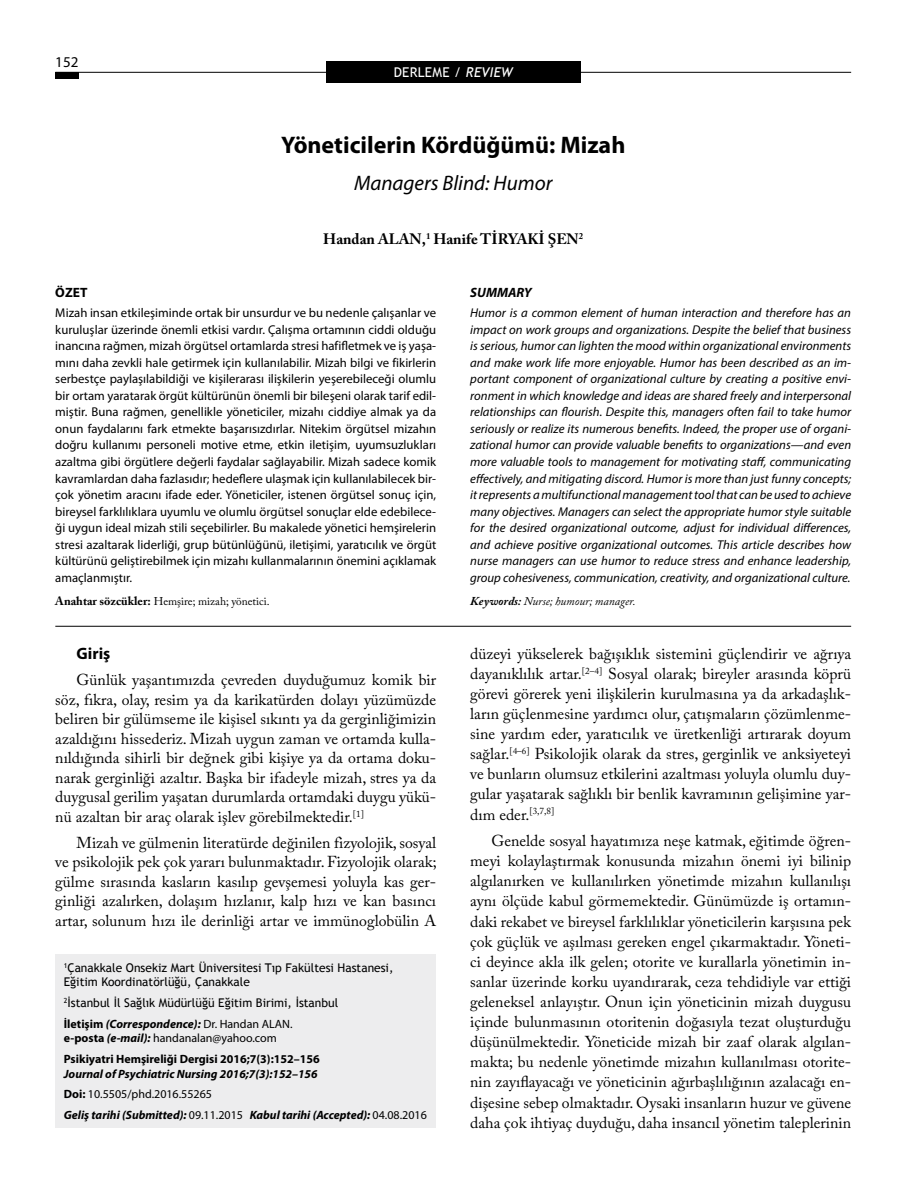
<style>
.page{position:relative;width:915px;height:1183px;background:#fff}
.page>*{position:absolute;margin:0;border:0;box-sizing:border-box;transform-origin:0 0}
.t1{font:700 24px "Myriad Pro";color:#000}
.t2{font:italic 21px "Myriad Pro";color:#000}
.t3{font:700 16.5px "Myriad Pro";color:#000}
.t4{font:15.75px/20.1px "Adobe Caslon Pro";color:#000;text-align:justify}
.t5{font:700 15px "Adobe Caslon Pro";color:#000}
.t6{font:15px "Myriad Pro";color:#000}
.t7{font:13.5px "Trebuchet MS";letter-spacing:.02em;color:#fff}
.t8{font:italic 700 13.5px "Myriad Pro";color:#000}
.t9{font:700 13.5px "Myriad Pro";color:#000}
.t10{font:italic 12.75px/16.5px "Myriad Pro";color:#000;text-align:justify}
.t11{font:12.75px/16.5px "Myriad Pro";color:#000;text-align:justify}
.t12{font:italic 700 12px/20.9px "Myriad Pro";color:#000}
.t13{font:12px/14.4px "Trebuchet MS";color:#000}
.t14{font:12px/14.4px "Myriad Pro";color:#000}
.t15{font:700 12px "Myriad Pro";color:#000}
.t16{font:italic 11.7px "Adobe Caslon Pro";color:#000}
.t17{font:11.25px "Adobe Caslon Pro";color:#000}
.s1{font-style:italic}
.s2{font-weight:700;font-size:12px}
.s3{font-weight:700}
.s4{font-weight:700;font-style:italic}
.s5{font-style:normal}
.s6{font-weight:400;font-style:normal}
</style>
<div class="page">
<hr style="left:55px;top:72px;width:795px;height:1px;background:#000">
<div style="left:326px;top:61px;width:254px;height:22px;background:#000"></div>
<div style="left:55px;top:954px;width:381px;height:173px;background:#ededee"></div>
<hr style="left:55px;top:626px;width:795px;height:1px;background:#000">
<div style="left:55px;top:72px;width:24px;height:7px;background:#000"></div>
<p class="t6" style="left:55px;top:52px;width:25px">152</p>
<p class="t7" style="left:393px;top:64px;width:121px">DERLEME / <span class="s1">REVIEW</span></p>
<h1 class="t1" style="left:281px;top:129px;width:346px">Yöneticilerin Kördüğümü: Mizah</h1>
<h2 class="t2" style="left:354px;top:170px;width:200px">Managers Blind: Humor</h2>
<p class="t5" style="left:323px;top:230px;width:261px">Handan ALAN,<sup>1</sup> Hanife TİRYAKİ ŞEN<sup>2</sup></p>
<p class="t8" style="left:470px;top:283px;width:63px">SUMMARY</p>
<p class="t10" style="left:470px;top:304px;width:382px">Humor is a common element of human interaction and therefore has an impact on work groups and organizations. Despite the belief that business is serious, humor can lighten the mood within organizational environments and make work life more enjoyable. Humor has been described as an im&shy;portant component of organizational culture by creating a positive envi&shy;ronment in which knowledge and ideas are shared freely and interpersonal relationships can flourish. Despite this, managers often fail to take humor seriously or realize its numerous benefits. Indeed, the proper use of organi&shy;zational humor can provide valuable benefits to organizations—and even more valuable tools to management for motivating staff, communicating effectively, and mitigating discord. Humor is more than just funny concepts; it represents a multifunctional management tool that can be used to achieve many objectives. Managers can select the appropriate humor style suitable for the desired organizational outcome, adjust for individual differences, and achieve positive organizational outcomes. This article describes how nurse managers can use humor to reduce stress and enhance leadership, group cohesiveness, communication, creativity, and organizational culture.</p>
<p class="t16" style="left:470px;top:593px;width:167px"><span class="s2">Keywords:</span> Nurse; humour; manager.</p>
<p class="t9" style="left:55px;top:283px;width:34px">ÖZET</p>
<p class="t11" style="left:55px;top:304px;width:382px">Mizah insan etkileşiminde ortak bir unsurdur ve bu nedenle çalışanlar ve kuruluşlar üzerinde önemli etkisi vardır. Çalışma ortamının ciddi olduğu inancına rağmen, mizah örgütsel ortamlarda stresi hafifletmek ve iş yaşa&shy;mını daha zevkli hale getirmek için kullanılabilir. Mizah bilgi ve fikirlerin serbestçe paylaşılabildiği ve kişilerarası ilişkilerin yeşerebileceği olumlu bir ortam yaratarak örgüt kültürünün önemli bir bileşeni olarak tarif edil&shy;miştir. Buna rağmen, genellikle yöneticiler, mizahı ciddiye almak ya da onun faydalarını fark etmekte başarısızdırlar. Nitekim örgütsel mizahın doğru kullanımı personeli motive etme, etkin iletişim, uyumsuzlukları azaltma gibi örgütlere değerli faydalar sağlayabilir. Mizah sadece komik kavramlardan daha fazlasıdır; hedeflere ulaşmak için kullanılabilecek bir&shy;çok yönetim aracını ifade eder. Yöneticiler, istenen örgütsel sonuç için, bireysel farklılıklara uyumlu ve olumlu örgütsel sonuçlar elde edebilece&shy;ği uygun ideal mizah stili seçebilirler. Bu makalede yönetici hemşirelerin stresi azaltarak liderliği, grup bütünlüğünü, iletişimi, yaratıcılık ve örgüt kültürünü geliştirebilmek için mizahı kullanmalarının önemini açıklamak amaçlanmıştır.</p>
<p class="t17" style="left:55px;top:594px;width:216px"><span class="s2">Anahtar sözcükler:</span> Hemşire; mizah; yönetici.</p>
<p class="t3" style="left:77px;top:643px;width:35px">Giriş</p>
<p class="t4" style="left:55px;top:670px;width:382px;line-height:19.5px;text-indent:21px">Günlük yaşantımızda çevreden duyduğumuz komik bir söz, fıkra, olay, resim ya da karikatürden dolayı yüzümüzde beliren bir gülümseme ile kişisel sıkıntı ya da gerginliğimizin azaldığını hissederiz. Mizah uygun zaman ve ortamda kulla&shy;nıldığında sihirli bir değnek gibi kişiye ya da ortama doku&shy;narak gerginliği azaltır. Başka bir ifadeyle mizah, stres ya da duygusal gerilim yaşatan durumlarda ortamdaki duygu yükü&shy;nü azaltan bir araç olarak işlev görebilmektedir.<sup>[1]</sup></p>
<p class="t4" style="left:55px;top:832px;width:383px;line-height:19.5px;text-indent:21px">Mizah ve gülmenin literatürde değinilen fizyolojik, sosyal ve psikolojik pek çok yararı bulunmaktadır. Fizyolojik olarak; gülme sırasında kasların kasılıp gevşemesi yoluyla kas ger&shy;ginliği azalırken, dolaşım hızlanır, kalp hızı ve kan basıncı artar, solunum hızı ile derinliği artar ve immünoglobülin A</p>
<p class="t13" style="left:64px;top:960px;width:331px"><sup>1</sup>Çanakkale Onsekiz Mart Üniversitesi Tıp Fakültesi Hastanesi,<br>Eğitim Koordinatörlüğü, Çanakkale</p>
<p class="t13" style="left:64px;top:995px;width:276px"><sup>2</sup>İstanbul İl Sağlık Müdürlüğü Eğitim Birimi, İstanbul</p>
<p class="t14" style="left:64px;top:1016px;width:230px"><span class="s3">İletişim</span> <span class="s4">(Correspondence):</span> Dr. Handan ALAN. <span class="s3">e-posta</span> <span class="s4">(e-mail):</span> handanalan@yahoo.com</p>
<p class="t15" style="left:64px;top:1050px;width:257px">Psikiyatri Hemşireliği Dergisi 2016;7(3):152–156</p>
<p class="t12" style="left:64px;top:1062px;width:364px">Journal of Psychiatric Nursing 2016;7(3):152–156<br><span class="s5">Doi:</span> <span class="s6">10.5505/phd.2016.55265<br></span>Geliş tarihi (Submitted): <span class="s6">09.11.2015</span> Kabul tarihi (Accepted): <span class="s6">04.08.2016</span></p>
<p class="t4" style="left:470px;top:643px;width:382px">düzeyi yükselerek bağışıklık sistemini güçlendirir ve ağrıya dayanıklılık artar.<sup>[2–4]</sup> Sosyal olarak; bireyler arasında köprü görevi görerek yeni ilişkilerin kurulmasına ya da arkadaşlık&shy;ların güçlenmesine yardımcı olur, çatışmaların çözümlenme&shy;sine yardım eder, yaratıcılık ve üretkenliği artırarak doyum sağlar.<sup>[4–6]</sup> Psikolojik olarak da stres, gerginlik ve anksiyeteyi ve bunların olumsuz etkilerini azaltması yoluyla olumlu duy&shy;gular yaşatarak sağlıklı bir benlik kavramının gelişimine yar&shy;dım eder.<sup>[3,7,8]</sup></p>
<p class="t4" style="left:470px;top:830px;width:382px;text-indent:21px">Genelde sosyal hayatımıza neşe katmak, eğitimde öğren&shy;meyi kolaylaştırmak konusunda mizahın önemi iyi bilinip algılanırken ve kullanılırken yönetimde mizahın kullanılışı aynı ölçüde kabul görmemektedir. Günümüzde iş ortamın&shy;daki rekabet ve bireysel farklılıklar yöneticilerin karşısına pek çok güçlük ve aşılması gereken engel çıkarmaktadır. Yöneti&shy;ci deyince akla ilk gelen; otorite ve kurallarla yönetimin in&shy;sanlar üzerinde korku uyandırarak, ceza tehdidiyle var ettiği geleneksel anlayıştır. Onun için yöneticinin mizah duygusu içinde bulunmasının otoritenin doğasıyla tezat oluşturduğu düşünülmektedir. Yöneticide mizah bir zaaf olarak algılan&shy;makta; bu nedenle yönetimde mizahın kullanılması otorite&shy;nin zayıflayacağı ve yöneticinin ağırbaşlılığının azalacağı en&shy;dişesine sebep olmaktadır. Oysaki insanların huzur ve güvene daha çok ihtiyaç duyduğu, daha insancıl yönetim taleplerinin</p>
</div>
